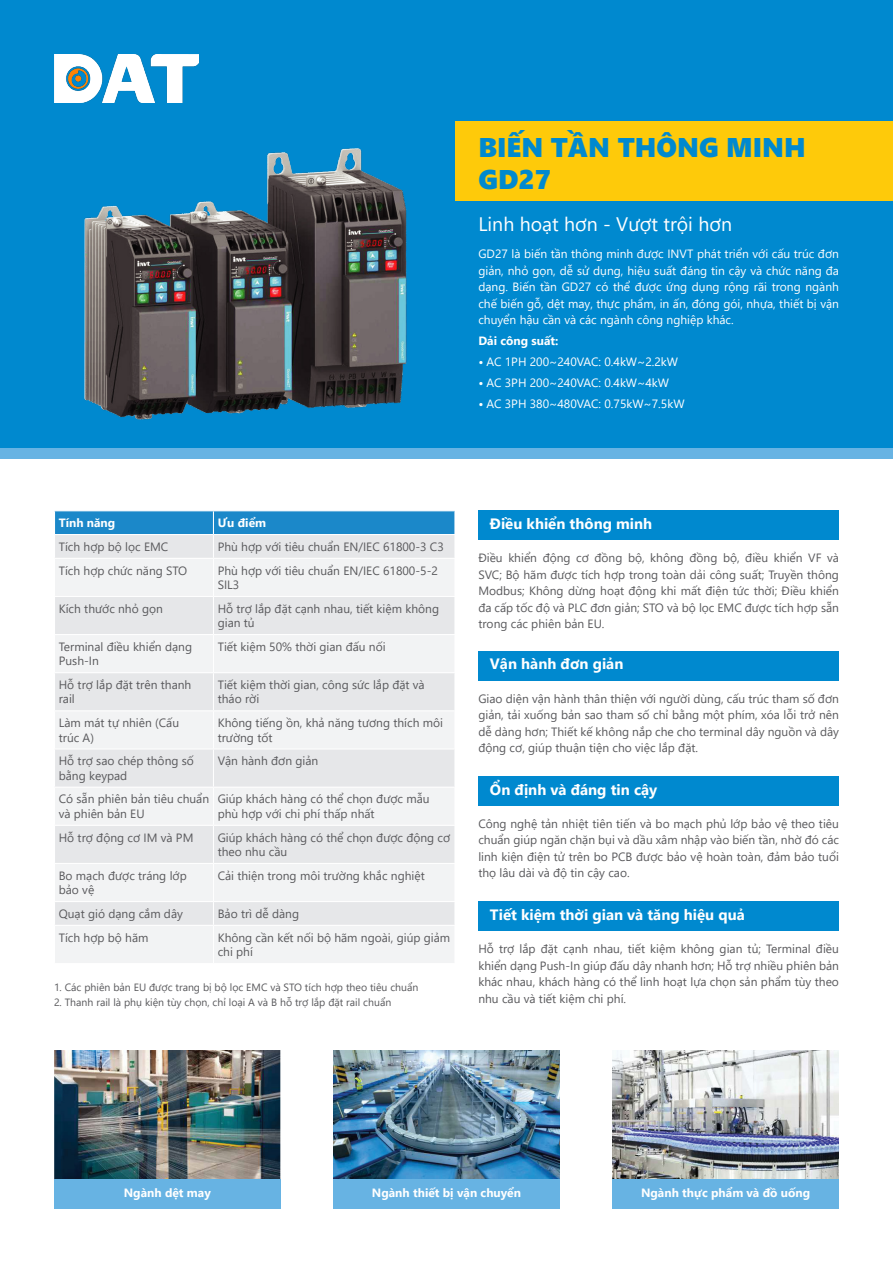
<style>
.page{position:relative;width:893px;height:1263px;background:#fff}
.page>*{position:absolute;margin:0;border:0;box-sizing:border-box;transform-origin:0 0}
.t1{font:27px/32.4px "Segoe UI Black";color:#0089cf}
.t2{font:19.5px "Segoe UI";color:#fff}
.t3{font:700 15px "Segoe UI";color:#fff}
.t4{font:12px/16.5px "Segoe UI";color:#59595c}
.t5{font:12px/16.5px "Segoe UI";color:#fff;text-align:justify}
.t6{font:700 12px "Segoe UI";color:#fff}
.t7{font:10.5px "Segoe UI";color:#59595c}
.s1{font-weight:600;font-style:italic}
</style>
<div class="page">
<div style="left:0;top:0;width:893px;height:448px;background:#0089cf"></div>
<div style="left:0;top:448px;width:893px;height:11px;background:#67b3e3"></div>
<img style="left:85px;top:148px;width:322px;height:272px">
<div style="left:455px;top:121px;width:438px;height:79px;background:#feca0a"></div>
<img style="left:54px;top:1050px;width:227px;height:129px">
<img style="left:333px;top:1050px;width:227px;height:129px">
<img style="left:612px;top:1050px;width:227px;height:129px">
<div style="left:54px;top:1179px;width:227px;height:30px;background:#67b3e3"></div>
<div style="left:333px;top:1179px;width:227px;height:30px;background:#67b3e3"></div>
<div style="left:612px;top:1179px;width:227px;height:30px;background:#67b3e3"></div>
<div style="left:478px;top:510px;width:361px;height:30px;background:#0089cf"></div>
<div style="left:478px;top:651px;width:361px;height:29px;background:#0089cf"></div>
<div style="left:478px;top:776px;width:361px;height:30px;background:#0089cf"></div>
<div style="left:478px;top:901px;width:361px;height:30px;background:#0089cf"></div>
<svg style="left:55px;top:559px;width:399px;height:404px;fill:#f2f3f4"></svg>
<svg style="left:54px;top:511px;width:401px;height:47px;background:#85bada"></svg>
<hr style="left:213px;top:559px;width:1px;height:37px;background:#fff">
<hr style="left:54px;top:596px;width:159px;height:1px;background:#fff">
<hr style="left:213px;top:596px;width:242px;height:1px;background:#fff">
<hr style="left:213px;top:597px;width:1px;height:37px;background:#fff">
<hr style="left:54px;top:634px;width:159px;height:1px;background:#fff">
<hr style="left:213px;top:634px;width:242px;height:1px;background:#fff">
<hr style="left:213px;top:635px;width:1px;height:37px;background:#fff">
<hr style="left:54px;top:672px;width:159px;height:1px;background:#fff">
<hr style="left:213px;top:672px;width:242px;height:1px;background:#fff">
<hr style="left:213px;top:673px;width:1px;height:37px;background:#fff">
<hr style="left:54px;top:710px;width:159px;height:1px;background:#fff">
<hr style="left:213px;top:710px;width:242px;height:1px;background:#fff">
<hr style="left:213px;top:711px;width:1px;height:37px;background:#fff">
<hr style="left:54px;top:748px;width:159px;height:1px;background:#fff">
<hr style="left:213px;top:748px;width:242px;height:1px;background:#fff">
<hr style="left:213px;top:749px;width:1px;height:38px;background:#fff">
<hr style="left:54px;top:787px;width:159px;height:1px;background:#fff">
<hr style="left:213px;top:787px;width:242px;height:1px;background:#fff">
<hr style="left:213px;top:788px;width:1px;height:37px;background:#fff">
<hr style="left:54px;top:825px;width:159px;height:1px;background:#fff">
<hr style="left:213px;top:825px;width:242px;height:1px;background:#fff">
<hr style="left:213px;top:826px;width:1px;height:37px;background:#fff">
<hr style="left:54px;top:863px;width:159px;height:1px;background:#fff">
<hr style="left:213px;top:863px;width:242px;height:1px;background:#fff">
<hr style="left:213px;top:864px;width:1px;height:37px;background:#fff">
<hr style="left:54px;top:901px;width:159px;height:1px;background:#fff">
<hr style="left:213px;top:901px;width:242px;height:1px;background:#fff">
<svg style="left:213px;top:902px;width:1px;height:23px"></svg>
<svg style="left:454px;top:902px;width:1px;height:23px"></svg>
<hr style="left:54px;top:925px;width:159px;height:1px;background:#fff">
<hr style="left:213px;top:925px;width:242px;height:1px;background:#fff">
<hr style="left:213px;top:926px;width:1px;height:37px;background:#fff">
<img style="left:54px;top:54px;width:145px;height:48px">
<p class="t1" style="left:478px;top:130px;width:329px">BIẾN TẦN THÔNG MINH<br>GD27</p>
<p class="t2" style="left:478px;top:205px;width:255px">Linh hoạt hơn - Vượt trội hơn</p>
<p class="t5" style="left:478px;top:245px;width:362px">GD27 là biến tần thông minh được INVT phát triển với cấu trúc đơn giản, nhỏ gọn, dễ sử dụng, hiệu suất đáng tin cậy và chức năng đa dạng. Biến tần GD27 có thể được ứng dụng rộng rãi trong ngành chế biến gỗ, dệt may, thực phẩm, in ấn, đóng gói, nhựa, thiết bị vận chuyển hậu cần và các ngành công nghiệp khác.</p>
<p class="t6" style="left:478px;top:330px;width:82px">Dải công suất:</p>
<p class="t5" style="left:478px;top:353px;width:201px"><span class="s1">•</span> AC 1PH 200~240VAC: 0.4kW~2.2kW</p>
<p class="t5" style="left:478px;top:374px;width:192px"><span class="s1">•</span> AC 3PH 200~240VAC: 0.4kW~4kW</p>
<p class="t5" style="left:478px;top:395px;width:208px"><span class="s1">•</span> AC 3PH 380~480VAC: 0.75kW~7.5kW</p>
<p class="t6" style="left:59px;top:511px;width:58px">Tính năng</p>
<p class="t6" style="left:218px;top:511px;width:50px">Ưu điểm</p>
<p class="t4" style="left:59px;top:537px;width:111px">Tích hợp bộ lọc EMC</p>
<p class="t4" style="left:218px;top:537px;width:228px">Phù hợp với tiêu chuẩn EN/IEC 61800-3 C3</p>
<p class="t4" style="left:59px;top:561px;width:130px">Tích hợp chức năng STO</p>
<p class="t4" style="left:218px;top:562px;width:222px;line-height:14.4px">Phù hợp với tiêu chuẩn EN/IEC 61800-5-2<br>SIL3</p>
<p class="t4" style="left:59px;top:599px;width:106px">Kích thước nhỏ gọn</p>
<p class="t4" style="left:218px;top:600px;width:223px;line-height:14.4px">Hỗ trợ lắp đặt cạnh nhau, tiết kiệm không gian tủ</p>
<p class="t4" style="left:59px;top:638px;width:135px;line-height:14.4px">Terminal điều khiển dạng<br>Push-In</p>
<p class="t4" style="left:218px;top:637px;width:169px">Tiết kiệm 50% thời gian đấu nối</p>
<p class="t4" style="left:59px;top:676px;width:134px;line-height:14.4px">Hỗ trợ lắp đặt trên thanh rail</p>
<p class="t4" style="left:218px;top:676px;width:209px;line-height:14.4px">Tiết kiệm thời gian, công sức lắp đặt và tháo rời</p>
<p class="t4" style="left:59px;top:714px;width:122px;line-height:14.4px">Làm mát tự nhiên (Cấu trúc A)</p>
<p class="t4" style="left:218px;top:714px;width:227px;line-height:14.4px">Không tiếng ồn, khả năng tương thích môi trường tốt</p>
<p class="t4" style="left:59px;top:753px;width:137px;line-height:14.4px">Hỗ trợ sao chép thông số bằng keypad</p>
<p class="t4" style="left:218px;top:752px;width:102px">Vận hành đơn giản</p>
<p class="t4" style="left:59px;top:791px;width:152px;line-height:14.4px">Có sẵn phiên bản tiêu chuẩn và phiên bản EU</p>
<p class="t4" style="left:218px;top:791px;width:213px;line-height:14.4px">Giúp khách hàng có thể chọn được mẫu phù hợp với chi phí thấp nhất</p>
<p class="t4" style="left:59px;top:828px;width:136px">Hỗ trợ động cơ IM và PM</p>
<p class="t4" style="left:218px;top:829px;width:234px;line-height:14.4px">Giúp khách hàng có thể chọn được động cơ theo nhu cầu</p>
<p class="t4" style="left:59px;top:867px;width:130px;line-height:14.4px">Bo mạch được tráng lớp bảo vệ</p>
<p class="t4" style="left:218px;top:866px;width:209px">Cải thiện trong môi trường khắc nghiệt</p>
<p class="t4" style="left:59px;top:904px;width:126px">Quạt gió dạng cắm dây</p>
<p class="t4" style="left:218px;top:904px;width:83px">Bảo trì dễ dàng</p>
<p class="t4" style="left:59px;top:928px;width:91px">Tích hợp bộ hãm</p>
<p class="t4" style="left:218px;top:929px;width:234px;line-height:14.4px">Không cần kết nối bộ hãm ngoài, giúp giảm chi phí</p>
<p class="t7" style="left:54px;top:977px;width:366px">1. Các phiên bản EU được trang bị bộ lọc EMC và STO tích hợp theo tiêu chuẩn</p>
<p class="t7" style="left:54px;top:992px;width:339px">2. Thanh rail là phụ kiện tùy chọn, chỉ loại A và B hỗ trợ lắp đặt rail chuẩn</p>
<p class="t3" style="left:490px;top:510px;width:164px">Điều khiển thông minh</p>
<p class="t4" style="left:478px;top:549px;width:362px;text-align:justify">Điều khiển động cơ đồng bộ, không đồng bộ, điều khiển VF và SVC; Bộ hãm được tích hợp trong toàn dải công suất; Truyền thông Modbus; Không dừng hoạt động khi mất điện tức thời; Điều khiển đa cấp tốc độ và PLC đơn giản; STO và bộ lọc EMC được tích hợp sẵn trong các phiên bản EU.</p>
<p class="t3" style="left:490px;top:650px;width:135px">Vận hành đơn giản</p>
<p class="t4" style="left:478px;top:689px;width:362px;text-align:justify">Giao diện vận hành thân thiện với người dùng, cấu trúc tham số đơn giản, tải xuống bản sao tham số chỉ bằng một phím, xóa lỗi trở nên dễ dàng hơn; Thiết kế không nắp che cho terminal dây nguồn và dây động cơ, giúp thuận tiện cho việc lắp đặt.</p>
<p class="t3" style="left:490px;top:775px;width:169px">Ổn định và đáng tin cậy</p>
<p class="t4" style="left:478px;top:814px;width:362px;text-align:justify">Công nghệ tản nhiệt tiên tiến và bo mạch phủ lớp bảo vệ theo tiêu chuẩn giúp ngăn chặn bụi và dầu xâm nhập vào biến tần, nhờ đó các linh kiện điện tử trên bo PCB được bảo vệ hoàn toàn, đảm bảo tuổi thọ lâu dài và độ tin cậy cao.</p>
<p class="t3" style="left:490px;top:900px;width:256px">Tiết kiệm thời gian và tăng hiệu quả</p>
<p class="t4" style="left:478px;top:940px;width:362px;text-align:justify">Hỗ trợ lắp đặt cạnh nhau, tiết kiệm không gian tủ; Terminal điều khiển dạng Push-In giúp đấu dây nhanh hơn; Hỗ trợ nhiều phiên bản khác nhau, khách hàng có thể linh hoạt lựa chọn sản phẩm tùy theo nhu cầu và tiết kiệm chi phí.</p>
<p class="t6" style="left:124px;top:1182px;width:88px">Ngành dệt may</p>
<p class="t6" style="left:372px;top:1182px;width:151px">Ngành thiết bị vận chuyển</p>
<p class="t6" style="left:641px;top:1182px;width:171px">Ngành thực phẩm và đồ uống</p>
</div>
